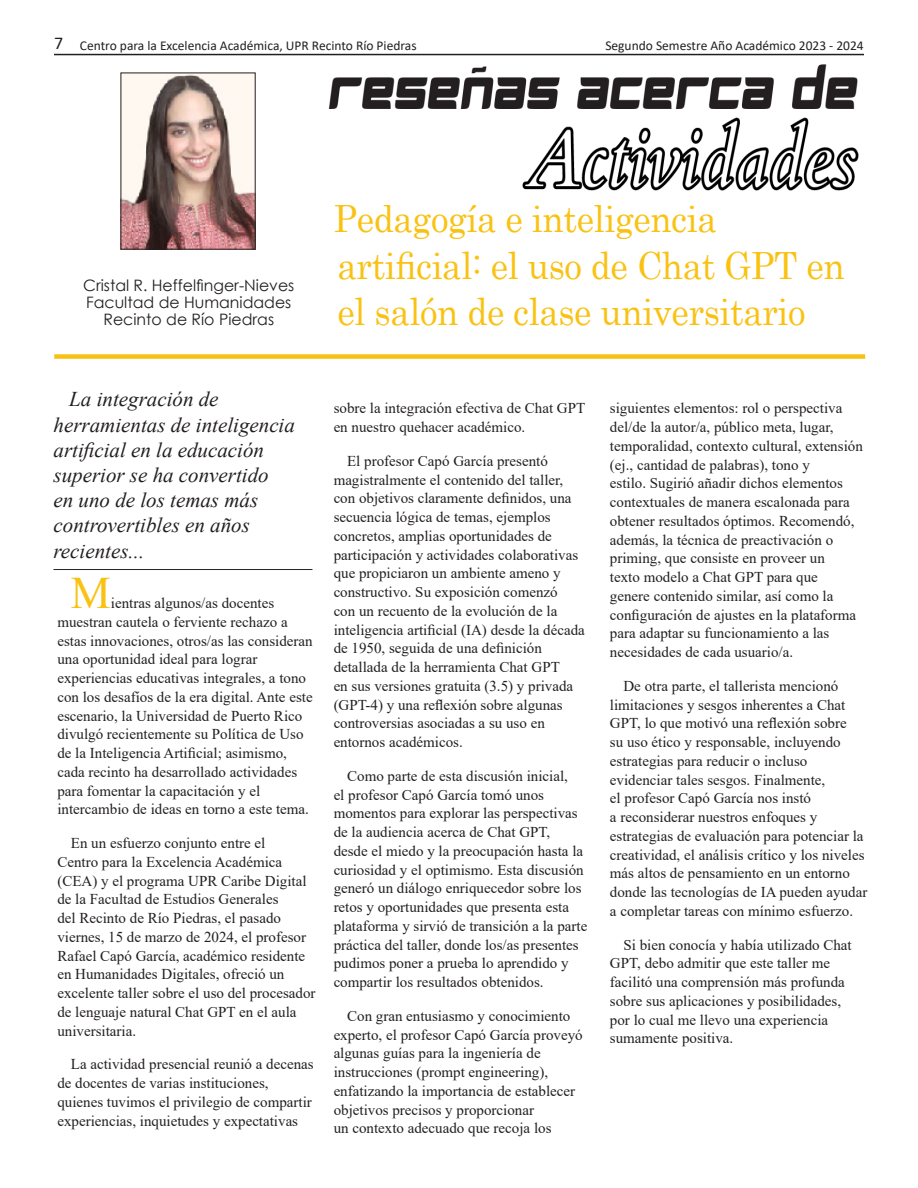
<style>
.page{position:relative;width:918px;height:1188px;background:#fff}
.page>*{position:absolute;margin:0;border:0;box-sizing:border-box;transform-origin:0 0}
.t1{font:45px "Times New Roman";color:#f9c213}
.Titulo{font:37.5px/46.5px "Century";letter-spacing:-.01em;color:#f9c213;scale:.93 1}
.texto_WDrop{font:italic 21px/25.2px "Times New Roman";color:#231f20}
.Nombre{font:15.75px "Century Gothic";color:#231f20}
.t2{font:15px/18.8px "Times New Roman";color:#231f20}
.t3{font:13.5px "Calibri";color:#231f20}
.s1{font-size:18px}
</style>
<div class="page">
<hr style="left:54px;top:54px;width:810px;height:1px;background:#231f20">
<div style="left:54px;top:354px;width:811px;height:5px;background:#f9c213"></div>
<hr style="left:54px;top:569px;width:258px;height:1px;background:#282526">
<img style="left:123px;top:75px;width:131px;height:173px">
<div style="left:121px;top:73px;width:135px;height:177px;border:1px solid #231f20"></div>
<img style="left:328px;top:64px;width:531px;height:127px">
<p class="t3" style="left:54px;top:36px;width:364px"><span class="s1">7</span> Centro para la Excelencia Académica, UPR Recinto Río Piedras</p>
<p class="t3" style="left:605px;top:36px;width:260px">Segundo Semestre Año Académico 2023 - 2024</p>
<p class="Nombre" style="left:83px;top:274px;width:213px">Cristal R. Heffelfinger-Nieves</p>
<p class="Nombre" style="left:86px;top:291px;width:207px">Facultad de Humanidades</p>
<p class="Nombre" style="left:103px;top:308px;width:172px">Recinto de Río Piedras</p>
<p class="Titulo" style="left:334px;top:192px;width:551px">Pedagogía e inteligencia artificial: el uso de Chat GPT en el salón de clase universitario</p>
<p class="texto_WDrop" style="left:54px;top:386px;width:243px;text-indent:16px">La integración de herramientas de inteligencia artificial en la educación superior se ha convertido<br>en uno de los temas más controvertibles en años recientes...</p>
<p class="t1" style="left:71px;top:561px;width:42px">M</p>
<p class="t2" style="left:57px;top:593px;width:257px;text-indent:54px">ientras algunos/as docentes muestran cautela o ferviente rechazo a estas innovaciones, otros/as las consideran una oportunidad ideal para lograr experiencias educativas integrales, a tono con los desafíos de la era digital. Ante este escenario, la Universidad de Puerto Rico divulgó recientemente su Política de Uso de la Inteligencia Artificial; asimismo, cada recinto ha desarrollado actividades para fomentar la capacitación y el intercambio de ideas en torno a este tema.</p>
<p class="t2" style="left:57px;top:833px;width:260px;text-indent:14px">En un esfuerzo conjunto entre el<br>Centro para la Excelencia Académica (CEA) y el programa UPR Caribe Digital de la Facultad de Estudios Generales<br>del Recinto de Río Piedras, el pasado viernes, 15 de marzo de 2024, el profesor Rafael Capó García, académico residente en Humanidades Digitales, ofreció un excelente taller sobre el uso del procesador de lenguaje natural Chat GPT en el aula universitaria.</p>
<p class="t2" style="left:57px;top:1055px;width:258px;text-indent:14px">La actividad presencial reunió a decenas de docentes de varias instituciones, quienes tuvimos el privilegio de compartir experiencias, inquietudes y expectativas</p>
<p class="t2" style="left:334px;top:399px;width:253px">sobre la integración efectiva de Chat GPT en nuestro quehacer académico.</p>
<p class="t2" style="left:334px;top:451px;width:253px;text-indent:14px">El profesor Capó García presentó magistralmente el contenido del taller, con objetivos claramente definidos, una secuencia lógica de temas, ejemplos concretos, amplias oportunidades de participación y actividades colaborativas que propiciaron un ambiente ameno y constructivo. Su exposición comenzó<br>con un recuento de la evolución de la inteligencia artificial (IA) desde la década de 1950, seguida de una definición detallada de la herramienta Chat GPT<br>en sus versiones gratuita (3.5) y privada (GPT-4) y una reflexión sobre algunas controversias asociadas a su uso en entornos académicos.</p>
<p class="t2" style="left:334px;top:766px;width:255px;text-indent:14px">Como parte de esta discusión inicial,<br>el profesor Capó García tomó unos momentos para explorar las perspectivas de la audiencia acerca de Chat GPT, desde el miedo y la preocupación hasta la curiosidad y el optimismo. Esta discusión generó un diálogo enriquecedor sobre los retos y oportunidades que presenta esta plataforma y sirvió de transición a la parte práctica del taller, donde los/as presentes pudimos poner a prueba lo aprendido y compartir los resultados obtenidos.</p>
<p class="t2" style="left:334px;top:1006px;width:251px;text-indent:14px">Con gran entusiasmo y conocimiento experto, el profesor Capó García proveyó algunas guías para la ingeniería de instrucciones (prompt engineering), enfatizando la importancia de establecer objetivos precisos y proporcionar<br>un contexto adecuado que recoja los</p>
<p class="t2" style="left:610px;top:399px;width:254px">siguientes elementos: rol o perspectiva del/de la autor/a, público meta, lugar, temporalidad, contexto cultural, extensión (ej., cantidad de palabras), tono y<br>estilo. Sugirió añadir dichos elementos contextuales de manera escalonada para obtener resultados óptimos. Recomendó, además, la técnica de preactivación o priming, que consiste en proveer un<br>texto modelo a Chat GPT para que<br>genere contenido similar, así como la configuración de ajustes en la plataforma para adaptar su funcionamiento a las necesidades de cada usuario/a.</p>
<p class="t2" style="left:610px;top:676px;width:259px;text-indent:14px">De otra parte, el tallerista mencionó limitaciones y sesgos inherentes a Chat GPT, lo que motivó una reflexión sobre<br>su uso ético y responsable, incluyendo estrategias para reducir o incluso evidenciar tales sesgos. Finalmente,<br>el profesor Capó García nos instó<br>a reconsiderar nuestros enfoques y estrategias de evaluación para potenciar la creatividad, el análisis crítico y los niveles más altos de pensamiento en un entorno donde las tecnologías de IA pueden ayudar a completar tareas con mínimo esfuerzo.</p>
<p class="t2" style="left:610px;top:935px;width:243px;text-indent:14px">Si bien conocía y había utilizado Chat GPT, debo admitir que este taller me facilitó una comprensión más profunda sobre sus aplicaciones y posibilidades, por lo cual me llevo una experiencia sumamente positiva.</p>
</div>
